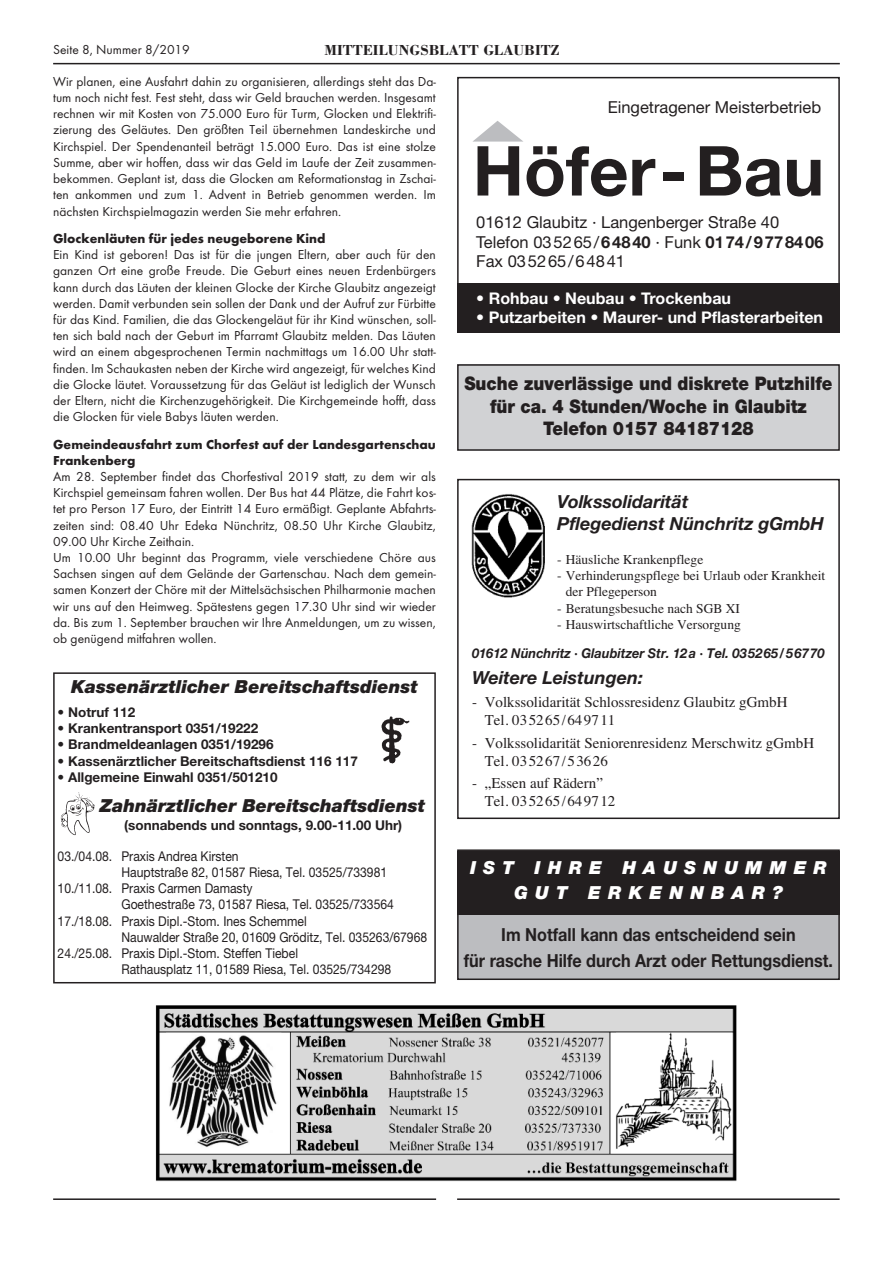
<style>
.page{position:relative;width:893px;height:1263px;background:#fff}
.page>*{position:absolute;margin:0;border:0;box-sizing:border-box;transform-origin:0 0}
.t1{font:700 69px "Helvetica Neue";color:#231f20}
.t2{font:900 18.75px/22.5px "Helvetica Neue";color:#231f20;text-align:center;scale:.9 1}
.t3{font:700 18px/25.5px "Helvetica Neue";color:#231f20;text-align:center;scale:.9 1}
.t4{font:italic 900 18px "Helvetica Neue";color:#231f20}
.t5{font:italic 700 18px/21.6px "Helvetica Neue";color:#231f20}
.t6{font:italic 900 18px/25.5px "Helvetica Neue";letter-spacing:.4em;color:#fff;text-align:center}
.t7{font:16.5px/19.8px "Helvetica Neue";color:#231f20}
.t8{font:700 16.05px "Helvetica Neue";color:#fff}
.t9{font:15px/18px "Times";color:#231f20}
.t10{font:700 15px "Bodoni";color:#231f20}
.t11{font:13.5px/16.2px "Futura T";color:#231f20;text-align:justify}
.t12{font:13.5px "Helvetica Neue";color:#231f20;scale:.9 1}
.t13{font:700 13.5px "Helvetica Neue";color:#231f20}
.t14{font:13.5px/16.2px "Times";color:#231f20}
.t15{font:700 13.5px/16.2px "Futura T";color:#231f20}
.t16{font:italic 700 13.5px "Helvetica Neue";color:#231f20;scale:.95 1}
.s1{font-weight:700}
</style>
<div class="page">
<hr style="left:53px;top:63px;width:787px;height:1px;background:#231f20">
<div style="left:457px;top:914px;width:383px;height:66px;background:#bcbdc0"></div>
<div style="left:457px;top:851px;width:383px;height:63px;background:#231f20"></div>
<div style="left:457px;top:849px;width:383px;height:131px;border:2px solid #231f20"></div>
<img style="left:155px;top:1005px;width:582px;height:177px">
<hr style="left:53px;top:1198px;width:383px;height:2px;background:#231f20">
<hr style="left:457px;top:1198px;width:383px;height:2px;background:#231f20">
<div style="left:457px;top:479px;width:383px;height:340px;border:2px solid #231f20"></div>
<img style="left:471px;top:494px;width:74px;height:104px">
<div style="left:457px;top:283px;width:383px;height:49px;background:#231f20"></div>
<svg style="left:473px;top:121px;width:50px;height:21px"></svg>
<div style="left:457px;top:77px;width:383px;height:255px;border:2px solid #231f20"></div>
<div style="left:53px;top:672px;width:383px;height:311px;border:2px solid #231f20"></div>
<img style="left:61px;top:792px;width:34px;height:44px">
<img style="left:381px;top:717px;width:29px;height:47px">
<div style="left:458px;top:365px;width:381px;height:85px;background:#d1d2d4"></div>
<div style="left:457px;top:364px;width:383px;height:87px;border:2px solid #231f20"></div>
<p class="t11" style="left:53px;top:41px;width:138px">Seite 8, Nummer 8/2019</p>
<p class="t10" style="left:325px;top:41px;width:236px">MITTEILUNGSBLATT GLAUBITZ</p>
<p class="t11" style="left:53px;top:73px;width:384px">Wir planen, eine Ausfahrt dahin zu organisieren, allerdings steht das Da&shy;tum noch nicht fest. Fest steht, dass wir Geld brauchen werden. Insgesamt rechnen wir mit Kosten von 75.000 Euro für Turm, Glocken und Elektrifi&shy;zierung des Geläutes. Den größten Teil übernehmen Landeskirche und Kirchspiel. Der Spendenanteil beträgt 15.000 Euro. Das ist eine stolze Summe, aber wir hoffen, dass wir das Geld im Laufe der Zeit zusammen&shy;bekommen. Geplant ist, dass die Glocken am Reformationstag in Zschai&shy;ten ankommen und zum 1. Advent in Betrieb genommen werden. Im nächsten Kirchspielmagazin werden Sie mehr erfahren.</p>
<p class="t15" style="left:53px;top:230px;width:274px">Glockenläuten für jedes neugeborene Kind</p>
<p class="t11" style="left:53px;top:246px;width:384px">Ein Kind ist geboren! Das ist für die jungen Eltern, aber auch für den ganzen Ort eine große Freude. Die Geburt eines neuen Erdenbürgers kann durch das Läuten der kleinen Glocke der Kirche Glaubitz angezeigt werden. Damit verbunden sein sollen der Dank und der Aufruf zur Fürbitte für das Kind. Familien, die das Glockengeläut für ihr Kind wünschen, soll&shy;ten sich bald nach der Geburt im Pfarramt Glaubitz melden. Das Läuten wird an einem abgesprochenen Termin nachmittags um 16.00 Uhr statt&shy;finden. Im Schaukasten neben der Kirche wird angezeigt, für welches Kind die Glocke läutet. Voraussetzung für das Geläut ist lediglich der Wunsch der Eltern, nicht die Kirchenzugehörigkeit. Die Kirchgemeinde hofft, dass die Glocken für viele Babys läuten werden.</p>
<p class="t15" style="left:53px;top:436px;width:384px">Gemeindeausfahrt zum Chorfest auf der Landesgartenschau<br>Frankenberg</p>
<p class="t11" style="left:53px;top:468px;width:384px;text-align:left">Am 28. September findet das Chorfestival 2019 statt, zu dem wir als Kirchspiel gemeinsam fahren wollen. Der Bus hat 44 Plätze, die Fahrt kos&shy;tet pro Person 17 Euro, der Eintritt 14 Euro ermäßigt. Geplante Abfahrts&shy;zeiten sind: 08.40 Uhr Edeka Nünchritz, 08.50 Uhr Kirche Glaubitz, 09.00 Uhr Kirche Zeithain.<br>Um 10.00 Uhr beginnt das Programm, viele verschiedene Chöre aus Sachsen singen auf dem Gelände der Gartenschau. Nach dem gemein&shy;samen Konzert der Chöre mit der Mittelsächsischen Philharmonie machen wir uns auf den Heimweg. Spätestens gegen 17.30 Uhr sind wir wieder da. Bis zum 1. September brauchen wir Ihre Anmeldungen, um zu wissen, ob genügend mitfahren wollen.</p>
<h3 class="t4" style="left:71px;top:680px;width:348px">Kassenärztlicher Bereitschaftsdienst</h3>
<p class="t13" style="left:58px;top:707px;width:79px">• Notruf 112</p>
<p class="t13" style="left:58px;top:724px;width:202px">• Krankentransport 0351/19222</p>
<p class="t13" style="left:58px;top:740px;width:217px">• Brandmeldeanlagen 0351/19296</p>
<p class="t13" style="left:58px;top:756px;width:302px">• Kassenärztlicher Bereitschaftsdienst 116 117</p>
<p class="t13" style="left:58px;top:772px;width:221px">• Allgemeine Einwahl 0351/501210</p>
<h3 class="t4" style="left:100px;top:799px;width:327px">Zahnärztlicher Bereitschaftsdienst</h3>
<p class="t13" style="left:124px;top:821px;width:280px">(sonnabends und sonntags, 9.00-11.00 Uhr)</p>
<p class="t12" style="left:58px;top:851px;width:203px">03./04.08. Praxis Andrea Kirsten</p>
<p class="t12" style="left:121px;top:867px;width:297px">Hauptstraße 82, 01587 Riesa, Tel. 03525/733981</p>
<p class="t12" style="left:58px;top:883px;width:218px">10./11.08. Praxis Carmen Damasty</p>
<p class="t12" style="left:121px;top:900px;width:304px">Goethestraße 73, 01587 Riesa, Tel. 03525/733564</p>
<p class="t12" style="left:58px;top:916px;width:278px">17./18.08. Praxis Dipl.-Stom. Ines Schemmel</p>
<p class="t12" style="left:121px;top:932px;width:341px">Nauwalder Straße 20, 01609 Gröditz, Tel. 035263/67968</p>
<p class="t12" style="left:58px;top:948px;width:269px">24./25.08. Praxis Dipl.-Stom. Steffen Tiebel</p>
<p class="t12" style="left:121px;top:964px;width:301px">Rathausplatz 11, 01589 Riesa, Tel. 03525/734298</p>
<p class="t7" style="left:608px;top:99px;width:215px">Eingetragener Meisterbetrieb</p>
<h1 class="t1" style="left:473px;top:146px;width:353px">Höfer-Bau</h1>
<p class="t7" style="left:476px;top:214px;width:349px">01612 Glaubitz · Langenberger Straße 40<br>Telefon 035265/<span class="s1">64840</span> · Funk <span class="s1">0174/9778406<br></span>Fax 035265/64841</p>
<p class="t8" style="left:476px;top:293px;width:256px">• Rohbau • Neubau • Trockenbau</p>
<p class="t8" style="left:476px;top:312px;width:348px">• Putzarbeiten • Maurer- und Pflasterarbeiten</p>
<h2 class="t2" style="left:464px;top:374px;width:411px">Suche zuverlässige und diskrete Putzhilfe für ca. 4 Stunden/Woche in Glaubitz<br>Telefon 0157 84187128</h2>
<h3 class="t5" style="left:557px;top:492px;width:268px">Volkssolidarität<br>Pflegedienst Nünchritz gGmbH</h3>
<p class="t14" style="left:557px;top:551px;width:148px">- Häusliche Krankenpflege</p>
<p class="t14" style="left:566px;top:567px;width:261px;text-indent:-9px">- Verhinderungspflege bei Urlaub oder Krankheit der Pflegeperson</p>
<p class="t14" style="left:557px;top:600px;width:184px">- Beratungsbesuche nach SGB XI</p>
<p class="t14" style="left:557px;top:616px;width:185px">- Hauswirtschaftliche Versorgung</p>
<p class="t16" style="left:472px;top:648px;width:373px">01612 Nünchritz · Glaubitzer Str. 12a · Tel. 035265/56770</p>
<h3 class="t5" style="left:472px;top:669px;width:173px">Weitere Leistungen:</h3>
<p class="t9" style="left:485px;top:693px;width:304px;text-indent:-13px">- Volkssolidarität Schlossresidenz Glaubitz gGmbH<br>Tel. 035265/649711</p>
<p class="t9" style="left:485px;top:734px;width:331px;text-indent:-13px">- Volkssolidarität Seniorenresidenz Merschwitz gGmbH<br>Tel. 035267/53626</p>
<p class="t9" style="left:485px;top:774px;width:132px;text-indent:-13px">- „Essen auf Rädern”<br>Tel. 035265/649712</p>
<h3 class="t6" style="left:470px;top:856px;width:358px">IST IHRE HAUSNUMMER<br>GUT ERKENNBAR?</h3>
<h3 class="t3" style="left:464px;top:924px;width:412px">Im Notfall kann das entscheidend sein<br>für rasche Hilfe durch Arzt oder Rettungsdienst.</h3>
</div>
